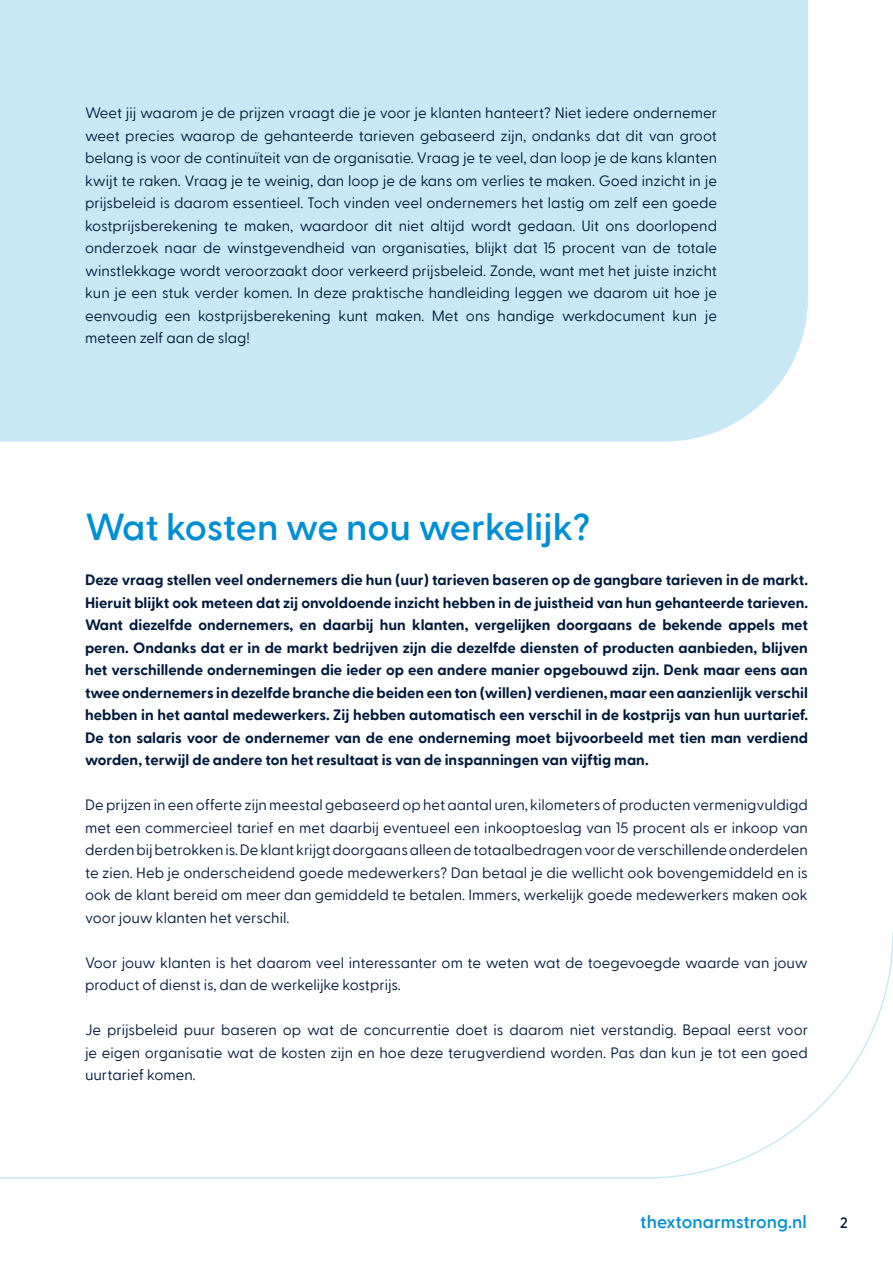
<style>
.page{position:relative;width:893px;height:1263px;background:#fff}
.page>*{position:absolute;margin:0;border:0;box-sizing:border-box;transform-origin:0 0}
.t1{font:600 37.5px "Greycliff CF";letter-spacing:-.005em;color:#008fd6}
.t2{font:600 18px "Greycliff CF";color:#008fd6}
.t3{font:15px/22.5px "Greycliff CF";color:#001a3b;text-align:justify}
.t4{font:700 15px/22.5px "Greycliff CF";color:#001a3b;text-align:justify}
.t5{font:600 15px "Greycliff CF";color:#001a3b}
</style>
<div class="page">
<svg style="left:0;top:932px;width:893px;height:247px"></svg>
<div style="left:0;top:0;width:808px;height:441px;background:#c9e8f5"></div>
<p class="t3" style="left:85px;top:102px;width:634px">Weet jij waarom je de prijzen vraagt die je voor je klanten hanteert? Niet iedere ondernemer weet precies waarop de gehanteerde tarieven gebaseerd zijn, ondanks dat dit van groot belang is voor de continuïteit van de organisatie. Vraag je te veel, dan loop je de kans klanten kwijt te raken. Vraag je te weinig, dan loop je de kans om verlies te maken. Goed inzicht in je prijsbeleid is daarom essentieel. Toch vinden veel ondernemers het lastig om zelf een goede kostprijsberekening te maken, waardoor dit niet altijd wordt gedaan. Uit ons doorlopend onderzoek naar de winstgevendheid van organisaties, blijkt dat 15 procent van de totale winstlekkage wordt veroorzaakt door verkeerd prijsbeleid. Zonde, want met het juiste inzicht kun je een stuk verder komen. In deze praktische handleiding leggen we daarom uit hoe je eenvoudig een kostprijsberekening kunt maken. Met ons handige werkdocument kun je meteen zelf aan de slag!</p>
<h1 class="t1" style="left:85px;top:505px;width:507px">Wat kosten we nou werkelijk?</h1>
<p class="t4" style="left:85px;top:569px;width:725px">Deze vraag stellen veel ondernemers die hun (uur) tarieven baseren op de gangbare tarieven in de markt.<br>Hieruit blijkt ook meteen dat zij onvoldoende inzicht hebben in de juistheid van hun gehanteerde tarieven.<br>Want diezelfde ondernemers, en daarbij hun klanten, vergelijken doorgaans de bekende appels met peren. Ondanks dat er in de markt bedrijven zijn die dezelfde diensten of producten aanbieden, blijven het verschillende ondernemingen die ieder op een andere manier opgebouwd zijn. Denk maar eens aan twee ondernemers in dezelfde branche die beiden een ton (willen) verdienen, maar een aanzienlijk verschil hebben in het aantal medewerkers. Zij hebben automatisch een verschil in de kostprijs van hun uurtarief.<br>De ton salaris voor de ondernemer van de ene onderneming moet bijvoorbeeld met tien man verdiend worden, terwijl de andere ton het resultaat is van de inspanningen van vijftig man.</p>
<p class="t3" style="left:85px;top:794px;width:724px">De prijzen in een offerte zijn meestal gebaseerd op het aantal uren, kilometers of producten vermenigvuldigd met een commercieel tarief en met daarbij eventueel een inkooptoeslag van 15 procent als er inkoop van derden bij betrokken is. De klant krijgt doorgaans alleen de totaalbedragen voor de verschillende onderdelen te zien. Heb je onderscheidend goede medewerkers? Dan betaal je die wellicht ook bovengemiddeld en is ook de klant bereid om meer dan gemiddeld te betalen. Immers, werkelijk goede medewerkers maken ook voor jouw klanten het verschil.</p>
<p class="t3" style="left:85px;top:951px;width:724px">Voor jouw klanten is het daarom veel interessanter om te weten wat de toegevoegde waarde van jouw product of dienst is, dan de werkelijke kostprijs.</p>
<p class="t3" style="left:85px;top:1019px;width:724px">Je prijsbeleid puur baseren op wat de concurrentie doet is daarom niet verstandig. Bepaal eerst voor je eigen organisatie wat de kosten zijn en hoe deze terugverdiend worden. Pas dan kun je tot een goed uurtarief komen.</p>
<p class="t2" style="left:640px;top:1211px;width:168px">thextonarmstrong.nl</p>
<p class="t5" style="left:840px;top:1214px;width:9px">2</p>
</div>
